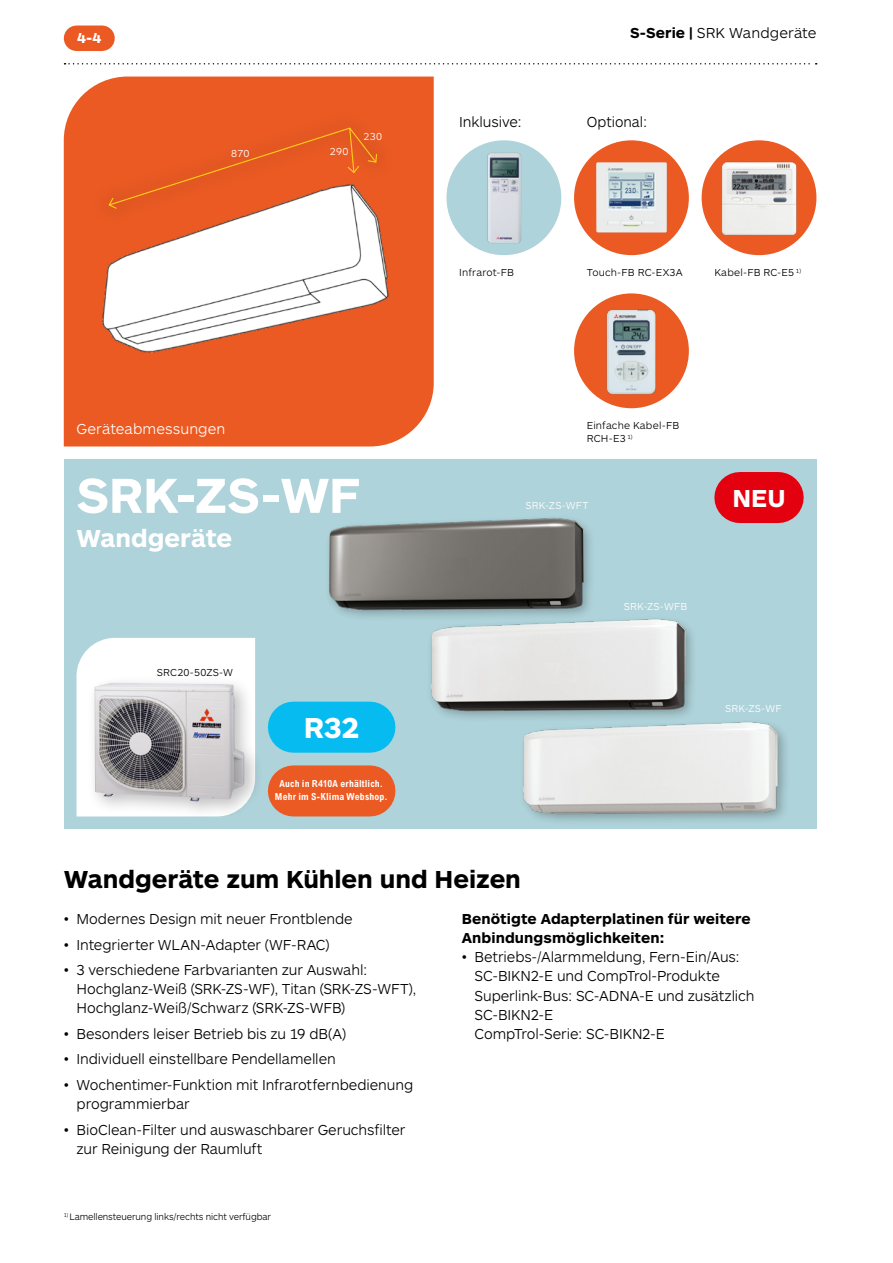
<style>
.page{position:relative;width:893px;height:1263px;background:#fff}
.page>*{position:absolute;margin:0;border:0;box-sizing:border-box;transform-origin:0 0}
.t1{font:700 51px "ARS Maquette";letter-spacing:-.01em;color:#fff}
.t2{font:700 30px "ARS Maquette";color:#fff}
.t3{font:700 25.5px "ARS Maquette";letter-spacing:-.005em;color:#000}
.t4{font:700 25.5px "ARS Maquette";letter-spacing:-.005em;color:#fff}
.t5{font:300 15px/19.2px "ARS Maquette";letter-spacing:-.005em;color:#000}
.t6{font:700 15px/19.2px "ARS Maquette";letter-spacing:.005em;color:#000}
.t7{font:300 15px "ARS Maquette";letter-spacing:.005em;color:#fff}
.t8{font:300 15px "ARS Maquette";letter-spacing:-.005em;color:#000;scale:.95 1}
.t9{font:700 15px "ARS Maquette";color:#fff}
.t10{font:300 10.5px/12.8px "ARS Maquette";letter-spacing:.015em;color:#000}
.t11{font:300 10.5px "ARS Maquette";letter-spacing:.015em;color:#fff}
.t12{font:300 9.75px "ARS Maquette";letter-spacing:-.01em;color:#000;scale:.95 1}
.t13{font:700 condensed 9.75px/12.8px "Arial MT Std";letter-spacing:.02em;color:#fff;text-align:center}
.s1{font-weight:700}
</style>
<div class="page">
<div style="left:64px;top:77px;width:370px;height:369px;background:#eb5a23"></div>
<div style="left:64px;top:459px;width:752px;height:370px;background:#afd3da"></div>
<div style="left:574px;top:140px;width:115px;height:115px;background:#eb5a23;border-radius:50%"></div>
<div style="left:574px;top:293px;width:115px;height:115px;background:#eb5a23;border-radius:50%"></div>
<div style="left:702px;top:140px;width:114px;height:115px;background:#eb5a23;border-radius:50%"></div>
<div style="left:446px;top:140px;width:115px;height:115px;background:#afd3da;border-radius:50%"></div>
<div style="left:293px;top:702px;width:77px;height:51px;background:#05bbef"></div>
<div style="left:77px;top:638px;width:178px;height:178px;background:#fff"></div>
<img style="left:606px;top:309px;width:50px;height:86px">
<img style="left:596px;top:162px;width:71px;height:71px">
<img style="left:718px;top:159px;width:85px;height:80px">
<img style="left:487px;top:153px;width:34px;height:90px">
<img style="left:102px;top:225px;width:287px;height:127px">
<div style="left:91px;top:110px;width:304px;height:115px;background:#000;opacity:.75"></div>
<svg style="left:108px;top:127px;width:270px;height:83px;background:#e86530"></svg>
<img style="left:329px;top:517px;width:262px;height:100px">
<div style="left:87px;top:675px;width:178px;height:146px;background:#000;opacity:.25"></div>
<img style="left:94px;top:683px;width:150px;height:118px">
<img style="left:418px;top:612px;width:275px;height:106px">
<img style="left:510px;top:715px;width:276px;height:106px">
<div style="left:740px;top:472px;width:38px;height:51px;background:#e3000f"></div>
<div style="left:293px;top:765px;width:77px;height:51px;background:#eb5a23"></div>
<svg style="left:65px;top:63px;width:752px;height:2px"></svg>
<div style="left:77px;top:26px;width:25px;height:25px;background:#eb5a23"></div>
<p class="t9" style="left:77px;top:32px;width:26px">4-4</p>
<p class="t5" style="left:630px;top:24px;width:188px"><span class="s1">S-Serie |</span> SRK Wandgeräte</p>
<p class="t11" style="left:231px;top:149px;width:20px">870</p>
<p class="t11" style="left:330px;top:147px;width:20px">290</p>
<p class="t11" style="left:364px;top:133px;width:20px">230</p>
<p class="t7" style="left:77px;top:423px;width:150px">Geräteabmessungen</p>
<h1 class="t1" style="left:77px;top:476px;width:285px">SRK-ZS-WF</h1>
<h3 class="t4" style="left:77px;top:528px;width:157px">Wandgeräte</h3>
<p class="t10" style="left:157px;top:667px;width:78px">SRC20-50ZS-W</p>
<h2 class="t2" style="left:304px;top:716px;width:57px">R32</h2>
<p class="t13" style="left:275px;top:777px;width:114px">Auch in R410A erhältlich.<br>Mehr im S-Klima Webshop.</p>
<p class="t5" style="left:459px;top:113px;width:64px">Inklusive:</p>
<p class="t8" style="left:587px;top:116px;width:65px">Optional:</p>
<p class="t10" style="left:459px;top:267px;width:56px">Infrarot-FB</p>
<p class="t10" style="left:587px;top:267px;width:97px">Touch-FB RC-EX3A</p>
<p class="t10" style="left:714px;top:267px;width:88px">Kabel-FB RC-E5 <sup>1)</sup></p>
<p class="t10" style="left:587px;top:420px;width:94px">Einfache Kabel-FB<br>RCH-E3 <sup>1)</sup></p>
<p class="t11" style="left:525px;top:501px;width:65px">SRK-ZS-WFT</p>
<p class="t11" style="left:624px;top:602px;width:65px">SRK-ZS-WFB</p>
<h3 class="t4" style="left:732px;top:488px;width:54px">NEU</h3>
<p class="t11" style="left:725px;top:704px;width:58px">SRK-ZS-WF</p>
<h3 class="t3" style="left:64px;top:869px;width:459px">Wandgeräte zum Kühlen und Heizen</h3>
<p class="t5" style="left:64px;top:910px;width:290px">• Modernes Design mit neuer Frontblende</p>
<p class="t5" style="left:64px;top:936px;width:267px">• Integrierter WLAN-Adapter (WF-RAC)</p>
<p class="t5" style="left:77px;top:961px;width:341px;text-indent:-13px">• 3 verschiedene Farbvarianten zur Auswahl:<br>Hochglanz-Weiß (SRK-ZS-WF), Titan (SRK-ZS-WFT),<br>Hochglanz-Weiß/Schwarz (SRK-ZS-WFB)</p>
<p class="t5" style="left:64px;top:1025px;width:284px">• Besonders leiser Betrieb bis zu 19 dB(A)</p>
<p class="t5" style="left:64px;top:1051px;width:273px">• Individuell einstellbare Pendellamellen</p>
<p class="t5" style="left:77px;top:1076px;width:338px;text-indent:-13px">• Wochentimer-Funktion mit Infrarotfernbedienung programmierbar</p>
<p class="t5" style="left:77px;top:1121px;width:330px;text-indent:-13px">• BioClean-Filter und auswaschbarer Geruchsfilter zur Reinigung der Raumluft</p>
<p class="t6" style="left:462px;top:910px;width:290px">Benötigte Adapterplatinen für weitere<br>Anbindungsmöglichkeiten:</p>
<p class="t5" style="left:475px;top:949px;width:282px;text-indent:-13px">• Betriebs-/Alarmmeldung, Fern-Ein/Aus:<br>SC-BIKN2-E und CompTrol-Produkte<br>Superlink-Bus: SC-ADNA-E und zusätzlich<br>SC-BIKN2-E<br>CompTrol-Serie: SC-BIKN2-E</p>
<p class="t12" style="left:64px;top:1212px;width:220px"><sup>1)</sup> Lamellensteuerung links/rechts nicht verfügbar</p>
</div>
